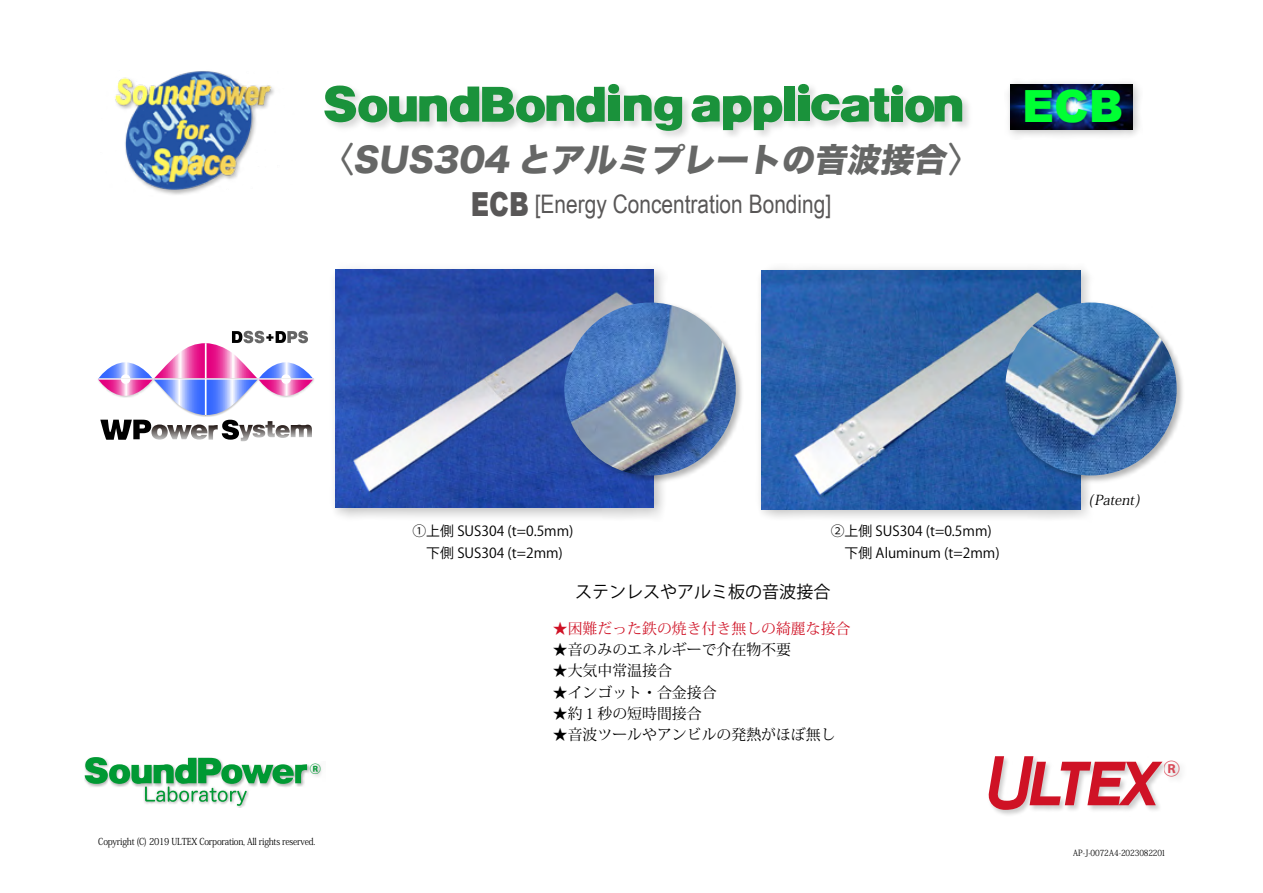
<style>
.page{position:relative;width:1263px;height:893px;background:#fff}
.page>*{position:absolute;margin:0;border:0;box-sizing:border-box;transform-origin:0 0}
.t1{font:900 44.4px "Arial";color:#0f3}
.t2{font:33px "Hira Kaku Std W8";color:#666766}
.t3{font:25.5px "Arial Narrow";color:#595757}
.t4{font:16.95px "Koz Go Pr 6 N";color:#000}
.t5{font:800 16.8px "Koz Go Pr 6 N";color:#cf1225}
.t6{font:14.85px "Koz Min Std";color:#000}
.t7{font:14.85px "Koz Min Std";color:#cf1225}
.t8{font:13.8px/21.3px "Koz Go Pr 6 N";color:#000}
.t9{font:italic 13.8px "Koz Min Pr 6 N";color:#000}
.t10{font:900 12.75px "Helvetica";color:#000}
.t11{font:800 11.1px "Koz Go Pr 6 N";color:#093}
.t12{font:9.6px "Koz Min Std";letter-spacing:-.025em;color:#000;scale:.9 1}
.t13{font:8.55px "Koz Min Std";letter-spacing:-.015em;color:#000;scale:.9 1}
.s1{font-family:"Hira Maru Pro N W4";font-size:34.05px}
.s2{font-family:"Arial";font-weight:900;font-size:33.15px}
</style>
<div class="page">
<div style="left:323px;top:82px;width:649px;height:59px;background:#000;opacity:.15"></div>
<svg style="left:624px;top:95px;width:58px;height:36px"></svg>
<div style="left:608px;top:95px;width:11px;height:26px;background:#1a923b"></div>
<div style="left:608px;top:84px;width:11px;height:10px;background:#1a923b;border-radius:50%"></div>
<svg style="left:324px;top:86px;width:281px;height:36px"></svg>
<div style="left:784px;top:86px;width:10px;height:35px;background:#1a923b"></div>
<div style="left:892px;top:96px;width:11px;height:26px;background:#1a923b"></div>
<div style="left:892px;top:85px;width:11px;height:10px;background:#1a923b;border-radius:50%"></div>
<div style="left:798px;top:95px;width:11px;height:26px;background:#1a923b"></div>
<div style="left:798px;top:84px;width:11px;height:10px;background:#1a923b;border-radius:50%"></div>
<svg style="left:811px;top:88px;width:78px;height:34px"></svg>
<svg style="left:691px;top:95px;width:91px;height:35px"></svg>
<svg style="left:905px;top:95px;width:57px;height:27px"></svg>
<div style="left:987px;top:756px;width:199px;height:60px;background:#000;opacity:.2"></div>
<svg style="left:987px;top:756px;width:175px;height:54px"></svg>
<div style="left:1004px;top:78px;width:139px;height:62px;background:#000;opacity:.25"></div>
<img style="left:1010px;top:84px;width:123px;height:45px">
<svg style="left:85px;top:757px;width:222px;height:49px"></svg>
<img style="left:308px;top:764px;width:14px;height:13px">
<div style="left:102px;top:70px;width:195px;height:127px;background:#000;opacity:.3"></div>
<img style="left:102px;top:71px;width:190px;height:119px">
<svg style="left:98px;top:331px;width:215px;height:110px"></svg>
<div style="left:281px;top:374px;width:10px;height:10px;background:#fff;border-radius:50%"></div>
<div style="left:121px;top:374px;width:9px;height:10px;background:#fff;border-radius:50%"></div>
<hr style="left:205px;top:343px;width:2px;height:72px;background:#fff">
<hr style="left:98px;top:378px;width:215px;height:2px;background:#fff">
<div style="left:329px;top:263px;width:339px;height:259px;background:#000;opacity:.25"></div>
<img style="left:336px;top:270px;width:318px;height:238px">
<div style="left:563px;top:301px;width:181px;height:183px;background:#000;opacity:.3"></div>
<img style="left:564px;top:303px;width:172px;height:172px">
<div style="left:754px;top:263px;width:341px;height:260px;background:#000;opacity:.25"></div>
<img style="left:762px;top:270px;width:318px;height:239px">
<div style="left:1003px;top:301px;width:182px;height:183px;background:#000;opacity:.3"></div>
<img style="left:1005px;top:303px;width:172px;height:172px">
<p class="t10" style="left:266px;top:329px;width:10px">+</p>
<h2 class="t2" style="left:321px;top:141px;width:662px"><span class="s1">〈</span> SUS304 とアルミプレートの音波接合<span class="s1">〉</span></h2>
<h3 class="t3" style="left:471px;top:186px;width:362px"><span class="s2">ECB</span> [Energy Concentration Bonding]</h3>
<h1 class="t1" style="left:1022px;top:74px;width:103px">ECB</h1>
<p class="t11" style="left:310px;top:763px;width:13px">Ⓡ</p>
<p class="t12" style="left:98px;top:835px;width:243px">Copyright (C) 2019 ULTEX Corporation, All rights reserved.</p>
<p class="t8" style="left:412px;top:521px;width:163px">①上側 SUS304 (t=0.5mm)　下側 SUS304 (t=2mm)</p>
<p class="t8" style="left:831px;top:521px;width:170px">②上側 SUS304 (t=0.5mm)　下側 Aluminum (t=2mm)</p>
<p class="t4" style="left:575px;top:582px;width:257px">ステンレスやアルミ板の音波接合</p>
<p class="t7" style="left:553px;top:619px;width:299px">★困難だった鉄の焼き付き無しの綺麗な接合</p>
<p class="t6" style="left:553px;top:640px;width:240px">★音のみのエネルギーで介在物不要</p>
<p class="t6" style="left:553px;top:662px;width:121px">★大気中常温接合</p>
<p class="t6" style="left:553px;top:683px;width:165px">★インゴット・合金接合</p>
<p class="t6" style="left:553px;top:704px;width:150px">★約１秒の短時間接合</p>
<p class="t6" style="left:553px;top:725px;width:284px">★音波ツールやアンビルの発熱がほぼ無し</p>
<p class="t9" style="left:1088px;top:492px;width:58px">( Patent )</p>
<p class="t5" style="left:1164px;top:760px;width:18px">Ⓡ</p>
<p class="t13" style="left:1073px;top:847px;width:105px">AP-J-0072A4-2023082201</p>
</div>
